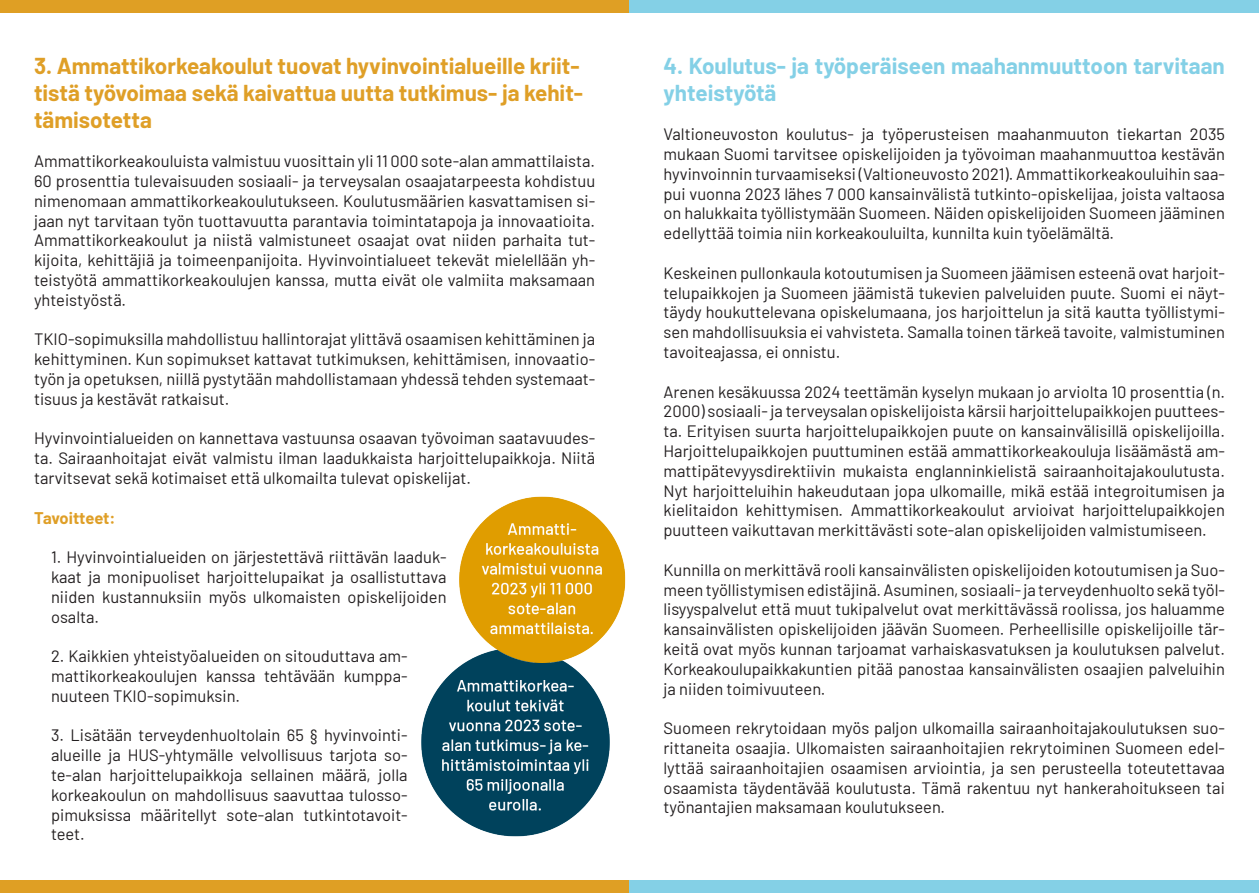
<style>
.page{position:relative;width:1259px;height:893px;background:#fff}
.page>*{position:absolute;margin:0;border:0;box-sizing:border-box;transform-origin:0 0}
.Kappaletyyli_1{font:700 22.5px/27px "Barlow";color:#df9f27}
.Kappaletyyli_1-2{font:700 22.5px/27px "Barlow";color:#84d0e6}
.Kappaletyyli_1-3{font:16.5px/19.8px "Barlow";color:#231f20;text-align:justify}
.Kappaletyyli_1-4{font:700 16.5px "Barlow";letter-spacing:-.005em;color:#df9f27}
</style>
<div class="page">
<img style="left:421px;top:674px;width:189px;height:163px">
<img style="left:450px;top:496px;width:176px;height:178px">
<div style="left:0;top:0;width:629px;height:13px;background:#df9f24"></div>
<div style="left:0;top:880px;width:629px;height:13px;background:#df9f24"></div>
<div style="left:629px;top:880px;width:630px;height:13px;background:#84d0e6"></div>
<div style="left:629px;top:0;width:630px;height:13px;background:#84d0e6"></div>
<p class="Kappaletyyli_1" style="left:34px;top:50px;width:550px">3. Ammattikorkeakoulut tuovat hyvinvointialueille kriit&shy;tistä työvoimaa sekä kaivattua uutta tutkimus- ja kehit&shy;tämisotetta</p>
<p class="Kappaletyyli_1-3" style="left:34px;top:150px;width:563px">Ammattikorkeakouluista valmistuu vuosittain yli 11 000 sote-alan ammattilaista.<br>60 prosenttia tulevaisuuden sosiaali- ja terveysalan osaajatarpeesta kohdistuu nimenomaan ammattikorkeakoulutukseen. Koulutusmäärien kasvattamisen si&shy;jaan nyt tarvitaan työn tuottavuutta parantavia toimintatapoja ja innovaatioita.<br>Ammattikorkeakoulut ja niistä valmistuneet osaajat ovat niiden parhaita tut&shy;kijoita, kehittäjiä ja toimeenpanijoita. Hyvinvointialueet tekevät mielellään yh&shy;teistyötä ammattikorkeakoulujen kanssa, mutta eivät ole valmiita maksamaan yhteistyöstä.</p>
<p class="Kappaletyyli_1-3" style="left:34px;top:328px;width:563px">TKIO-sopimuksilla mahdollistuu hallintorajat ylittävä osaamisen kehittäminen ja kehittyminen. Kun sopimukset kattavat tutkimuksen, kehittämisen, innovaatio&shy;työn ja opetuksen, niillä pystytään mahdollistamaan yhdessä tehden systemaat&shy;tisuus ja kestävät ratkaisut.</p>
<p class="Kappaletyyli_1-3" style="left:34px;top:427px;width:563px">Hyvinvointialueiden on kannettava vastuunsa osaavan työvoiman saatavuudes&shy;ta. Sairaanhoitajat eivät valmistu ilman laadukkaista harjoittelupaikkoja. Niitä tarvitsevat sekä kotimaiset että ulkomailta tulevat opiskelijat.</p>
<p class="Kappaletyyli_1-4" style="left:34px;top:505px;width:83px">Tavoitteet:</p>
<p class="Kappaletyyli_1-3" style="left:51px;top:546px;width:397px">1. Hyvinvointialueiden on järjestettävä riittävän laaduk&shy;kaat ja monipuoliset harjoittelupaikat ja osallistuttava niiden kustannuksiin myös ulkomaisten opiskelijoiden osalta.</p>
<p class="Kappaletyyli_1-3" style="left:51px;top:645px;width:358px">2. Kaikkien yhteistyöalueiden on sitouduttava am&shy;mattikorkeakoulujen kanssa tehtävään kumppa&shy;nuuteen TKIO-sopimuksin.</p>
<p class="Kappaletyyli_1-3" style="left:51px;top:724px;width:358px">3. Lisätään terveydenhuoltolain 65 § hyvinvointi&shy;alueille ja HUS-yhtymälle velvollisuus tarjota so&shy;te-alan harjoittelupaikkoja sellainen määrä, jolla korkeakoulun on mahdollisuus saavuttaa tulosso&shy;pimuksissa määritellyt sote-alan tutkintotavoit&shy;teet.</p>
<p class="Kappaletyyli_1-2" style="left:663px;top:50px;width:563px">4. Koulutus- ja työperäiseen maahanmuuttoon tarvitaan yhteistyötä</p>
<p class="Kappaletyyli_1-3" style="left:663px;top:123px;width:563px">Valtioneuvoston koulutus- ja työperusteisen maahanmuuton tiekartan 2035 mukaan Suomi tarvitsee opiskelijoiden ja työvoiman maahanmuuttoa kestävän hyvinvoinnin turvaamiseksi (Valtioneuvosto 2021). Ammattikorkeakouluihin saa&shy;pui vuonna 2023 lähes 7 000 kansainvälistä tutkinto-opiskelijaa, joista valtaosa on halukkaita työllistymään Suomeen. Näiden opiskelijoiden Suomeen jääminen edellyttää toimia niin korkeakouluilta, kunnilta kuin työelämältä.</p>
<p class="Kappaletyyli_1-3" style="left:663px;top:262px;width:563px">Keskeinen pullonkaula kotoutumisen ja Suomeen jäämisen esteenä ovat harjoit&shy;telupaikkojen ja Suomeen jäämistä tukevien palveluiden puute. Suomi ei näyt&shy;täydy houkuttelevana opiskelumaana, jos harjoittelun ja sitä kautta työllistymi&shy;sen mahdollisuuksia ei vahvisteta. Samalla toinen tärkeä tavoite, valmistuminen tavoiteajassa, ei onnistu.</p>
<p class="Kappaletyyli_1-3" style="left:663px;top:380px;width:563px">Arenen kesäkuussa 2024 teettämän kyselyn mukaan jo arviolta 10 prosenttia (n.<br>2000) sosiaali- ja terveysalan opiskelijoista kärsii harjoittelupaikkojen puuttees&shy;ta. Erityisen suurta harjoittelupaikkojen puute on kansainvälisillä opiskelijoilla.<br>Harjoittelupaikkojen puuttuminen estää ammattikorkeakouluja lisäämästä am&shy;mattipätevyysdirektiivin mukaista englanninkielistä sairaanhoitajakoulutusta.<br>Nyt harjoitteluihin hakeudutaan jopa ulkomaille, mikä estää integroitumisen ja kielitaidon kehittymisen. Ammattikorkeakoulut arvioivat harjoittelupaikkojen puutteen vaikuttavan merkittävästi sote-alan opiskelijoiden valmistumiseen.</p>
<p class="Kappaletyyli_1-3" style="left:663px;top:559px;width:563px">Kunnilla on merkittävä rooli kansainvälisten opiskelijoiden kotoutumisen ja Suo&shy;meen työllistymisen edistäjinä. Asuminen, sosiaali- ja terveydenhuolto sekä työl&shy;lisyyspalvelut että muut tukipalvelut ovat merkittävässä roolissa, jos haluamme kansainvälisten opiskelijoiden jäävän Suomeen. Perheellisille opiskelijoille tär&shy;keitä ovat myös kunnan tarjoamat varhaiskasvatuksen ja koulutuksen palvelut.<br>Korkeakoulupaikkakuntien pitää panostaa kansainvälisten osaajien palveluihin ja niiden toimivuuteen.</p>
<p class="Kappaletyyli_1-3" style="left:663px;top:717px;width:563px">Suomeen rekrytoidaan myös paljon ulkomailla sairaanhoitajakoulutuksen suo&shy;rittaneita osaajia. Ulkomaisten sairaanhoitajien rekrytoiminen Suomeen edel&shy;lyttää sairaanhoitajien osaamisen arviointia, ja sen perusteella toteutettavaa osaamista täydentävää koulutusta. Tämä rakentuu nyt hankerahoitukseen tai työnantajien maksamaan koulutukseen.</p>
</div>
